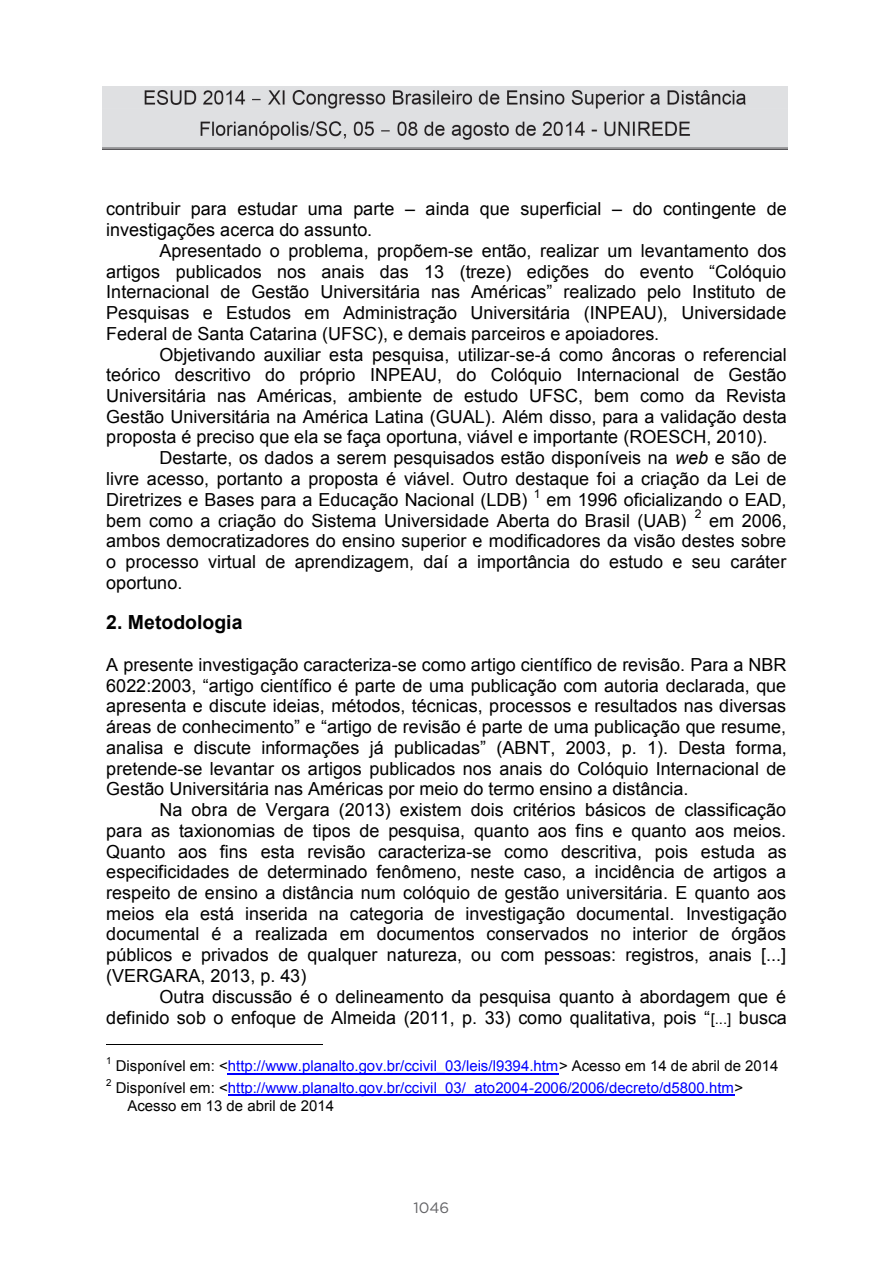
<style>
.page{position:relative;width:893px;height:1263px;background:#fff}
.page>*{position:absolute;margin:0;border:0;box-sizing:border-box;transform-origin:0 0}
.t1{font:700 19.5px "Arial";color:#000}
.t2{font:18px/20.7px "Arial";color:#000}
.t3{font:18px "Arial";color:#000}
.t4{font:15px/17.2px "Arial";color:#00f}
.t5{font:15px "Gotham";color:#636366}
.t6{font:12px "Arial";color:#000}
.t7{font:9.75px "Arial";color:#000}
.s1{font-style:inherit}
.s2{font-style:italic}
.s3{font-size:15px}
.s4{color:#000}
</style>
<div class="page">
<img style="left:102px;top:86px;width:685px;height:64px">
<hr style="left:106px;top:1044px;width:216px;height:1px;background:#000">
<hr style="left:228px;top:1073px;width:331px;height:1px;background:#00f">
<hr style="left:228px;top:1095px;width:506px;height:1px;background:#00f">
<p class="t2" style="left:106px;top:199px;width:682px">contribuir para estudar uma parte <span class="s1">–</span> ainda que superficial <span class="s1">–</span> do contingente de</p>
<p class="t2" style="left:106px;top:219px;width:268px">investigações acerca do assunto.</p>
<p class="t2" style="left:159px;top:240px;width:629px">Apresentado o problema, propõem-se então, realizar um levantamento dos</p>
<p class="t3" style="left:106px;top:259px;width:681px">artigos publicados nos anais das 13 (treze) edições do evento “Colóquio</p>
<p class="t3" style="left:106px;top:280px;width:681px"><span class="s1">Internacional</span> de Gestão Universitária nas Américas” realizado pelo Instituto de</p>
<p class="t2" style="left:106px;top:303px;width:682px">Pesquisas e Estudos em Administração Universitária (INPEAU), Universidade</p>
<p class="t2" style="left:106px;top:323px;width:554px">Federal de Santa Catarina (UFSC), e demais parceiros e apoiadores.</p>
<p class="t2" style="left:159px;top:344px;width:629px">Objetivando auxiliar esta pesquisa, utilizar-se-á como âncoras o referencial</p>
<p class="t2" style="left:106px;top:365px;width:682px">teórico descritivo do próprio INPEAU, do Colóquio Internacional de Gestão</p>
<p class="t2" style="left:106px;top:386px;width:681px">Universitária nas Américas, ambiente de estudo UFSC, bem como da Revista</p>
<p class="t2" style="left:106px;top:406px;width:682px">Gestão Universitária na América Latina (GUAL). Além disso, para a validação desta</p>
<p class="t2" style="left:106px;top:427px;width:663px">proposta é preciso que ela se faça oportuna, viável e importante (ROESCH, 2010).</p>
<p class="t2" style="left:159px;top:448px;width:629px">Destarte, os dados a serem pesquisados estão disponíveis na <span class="s2">web</span> e são de</p>
<p class="t2" style="left:106px;top:469px;width:682px">livre acesso, portanto a proposta é viável. Outro destaque foi a criação da Lei de</p>
<p class="t2" style="left:106px;top:489px;width:423px">Diretrizes e Bases para a Educação Nacional (LDB)</p>
<p class="t6" style="left:534px;top:486px;width:8px">1</p>
<p class="t2" style="left:106px;top:489px;width:682px;text-indent:440px">em 1996 oficializando o EAD, bem como a criação do Sistema Universidade Aberta do Brasil (UAB)</p>
<p class="t6" style="left:695px;top:506px;width:8px">2</p>
<p class="t2" style="left:106px;top:510px;width:682px;text-align:justify;text-indent:603px">em 2006, ambos democratizadores do ensino superior e modificadores da visão destes sobre o processo virtual de aprendizagem, daí a importância do estudo e seu caráter oportuno.</p>
<p class="t1" style="left:106px;top:609px;width:138px">2. Metodologia</p>
<p class="t2" style="left:106px;top:654px;width:682px">A presente investigação caracteriza-se como artigo científico de revisão. Para a NBR</p>
<p class="t3" style="left:106px;top:674px;width:681px">6022:2003, “artigo científico é parte de uma publicação com autoria declarada, que</p>
<p class="t2" style="left:106px;top:696px;width:681px">apresenta e discute ideias, métodos, técnicas, processos e resultados nas diversas</p>
<p class="t3" style="left:106px;top:715px;width:681px"><span class="s1">áreas de conheci</span>mento” e “artigo de revisão é parte de uma publicação que resume,</p>
<p class="t3" style="left:106px;top:736px;width:682px">analisa e discute informações já publicadas” (ABNT, 2003<span class="s1">, p. 1). Desta forma,</span></p>
<p class="t2" style="left:106px;top:758px;width:681px">pretende-se levantar os artigos publicados nos anais do Colóquio Internacional de</p>
<p class="t2" style="left:106px;top:779px;width:584px">Gestão Universitária nas Américas por meio do termo ensino a distância.</p>
<p class="t2" style="left:159px;top:800px;width:628px">Na obra de Vergara (2013) existem dois critérios básicos de classificação</p>
<p class="t2" style="left:106px;top:820px;width:681px">para as taxionomias de tipos de pesquisa, quanto aos fins e quanto aos meios.</p>
<p class="t2" style="left:106px;top:841px;width:682px">Quanto aos fins esta revisão caracteriza-se como descritiva, pois estuda as</p>
<p class="t2" style="left:106px;top:862px;width:681px">especificidades de determinado fenômeno, neste caso, a incidência de artigos a</p>
<p class="t2" style="left:106px;top:882px;width:681px">respeito de ensino a distância num colóquio de gestão universitária. E quanto aos</p>
<p class="t2" style="left:106px;top:903px;width:682px">meios ela está inserida na categoria de investigação documental. Investigação</p>
<p class="t2" style="left:106px;top:924px;width:681px">documental é a realizada em documentos conservados no interior de órgãos</p>
<p class="t2" style="left:106px;top:945px;width:681px">públicos e privados de qualquer natureza, ou com pessoas: registros, anais [...]</p>
<p class="t2" style="left:106px;top:965px;width:202px">(VERGARA, 2013, p. 43)</p>
<p class="t2" style="left:159px;top:986px;width:628px">Outra discussão é o delineamento da pesquisa quanto à abordagem que é</p>
<p class="t3" style="left:106px;top:1005px;width:682px"><span class="s1">definido sob</span> o enfoque de Almeida (2011, p. 33) como qualitativa, pois “<span class="s3">[...]</span> <span class="s1">busca</span></p>
<p class="t7" style="left:106px;top:1054px;width:7px">1</p>
<p class="t4" style="left:116px;top:1058px;width:664px"><span class="s4">Disponível em: &lt;</span>http://www.planalto.gov.br/ccivil_03/leis/l9394.htm<span class="s4">&gt; Acesso em 14 de abril de 2014</span></p>
<p class="t7" style="left:106px;top:1076px;width:7px">2</p>
<p class="t4" style="left:127px;top:1079px;width:617px;text-indent:-12px"><span class="s4">Disponível em: &lt;</span>http://www.planalto.gov.br/ccivil_03/_ato2004-2006/2006/decreto/d5800.htm<span class="s4">&gt;<br>Acesso em 13 de abril de 2014</span></p>
<p class="t5" style="left:413px;top:1197px;width:37px">1046</p>
</div>
